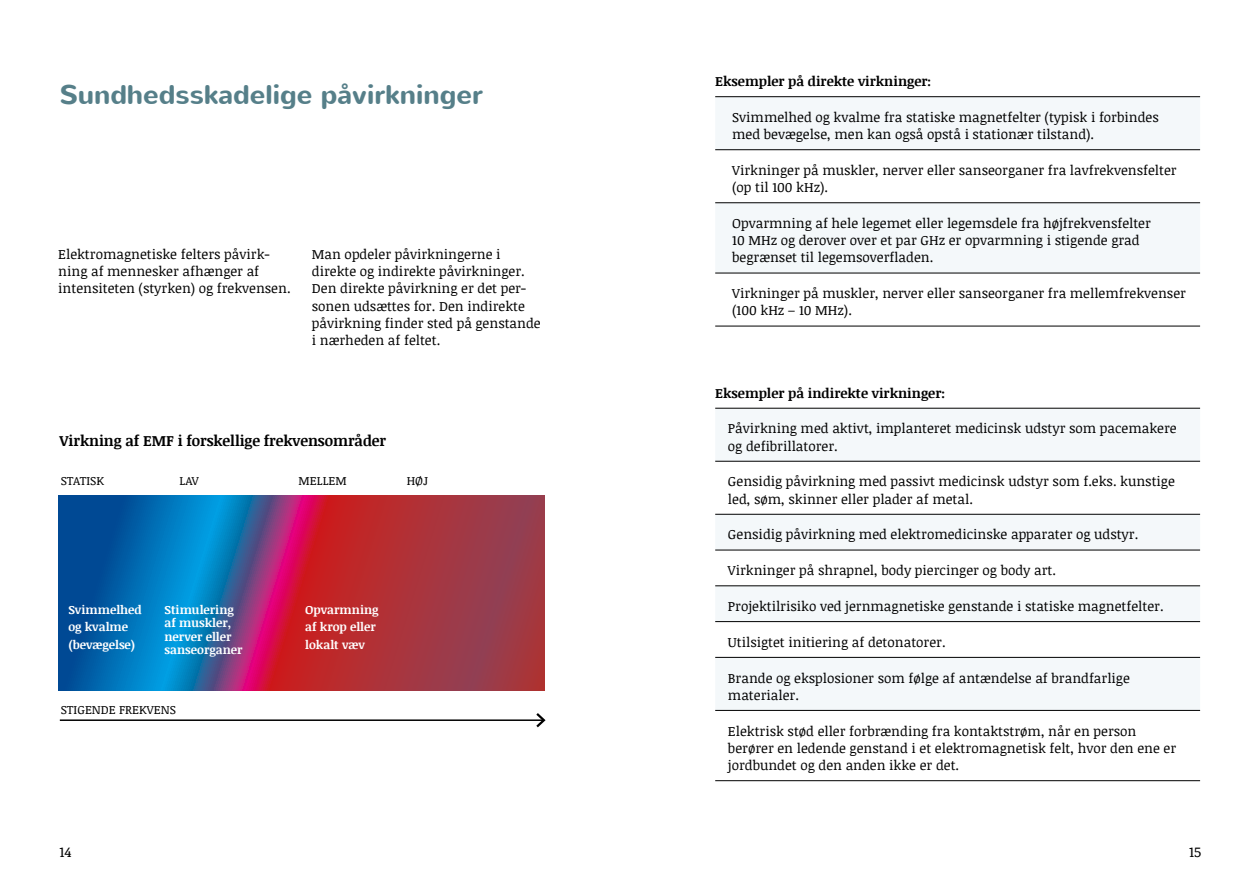
<style>
.page{position:relative;width:1259px;height:893px;background:#fff}
.page>*{position:absolute;margin:0;border:0;box-sizing:border-box;transform-origin:0 0}
.t1{font:700 27px "Nunito";color:#567f89}
.t2{font:700 15px "Noticia Text";letter-spacing:-.005em;color:#000}
.t3{font:14.25px "Noticia Text";color:#000}
.t4{font:13.5px/17.2px "Noticia Text";color:#000}
.t5{font:700 13.5px "Noticia Text";color:#000}
.t6{font:700 12px/17.7px "Noticia Text";color:#fff}
.t7{font:12px "Noticia Text";color:#000}
</style>
<div class="page">
<svg style="left:715px;top:97px;width:485px;height:176px;fill:#f4f8fa"></svg>
<hr style="left:715px;top:96px;width:485px;height:1px;background:#000">
<hr style="left:715px;top:149px;width:485px;height:1px;background:#000">
<hr style="left:715px;top:202px;width:485px;height:1px;background:#000">
<hr style="left:715px;top:273px;width:485px;height:1px;background:#000">
<hr style="left:715px;top:326px;width:485px;height:1px;background:#000">
<svg style="left:715px;top:409px;width:485px;height:301px;fill:#f4f8fa"></svg>
<hr style="left:715px;top:408px;width:485px;height:1px;background:#000">
<hr style="left:715px;top:461px;width:485px;height:1px;background:#000">
<hr style="left:715px;top:514px;width:485px;height:1px;background:#000">
<hr style="left:715px;top:550px;width:485px;height:1px;background:#000">
<hr style="left:715px;top:586px;width:485px;height:1px;background:#000">
<hr style="left:715px;top:621px;width:485px;height:1px;background:#000">
<hr style="left:715px;top:657px;width:485px;height:1px;background:#000">
<hr style="left:715px;top:710px;width:485px;height:1px;background:#000">
<hr style="left:715px;top:780px;width:485px;height:1px;background:#000">
<svg style="left:58px;top:495px;width:487px;height:196px;background:#6e466c"></svg>
<hr style="left:60px;top:719px;width:484px;height:2px;background:#000">
<svg style="left:534px;top:713px;width:12px;height:15px"></svg>
<h1 class="t1" style="left:60px;top:76px;width:425px">Sundhedsskadelige påvirkninger</h1>
<p class="t4" style="left:58px;top:245px;width:234px">Elektromagnetiske felters påvirk&shy;ning af mennesker afhænger af intensiteten (styrken) og frekvensen.</p>
<p class="t4" style="left:312px;top:245px;width:230px">Man opdeler påvirkningerne i direkte og indirekte påvirkninger.<br>Den direkte påvirkning er det per&shy;sonen udsættes for. Den indirekte påvirkning finder sted på genstande i nærheden af feltet.</p>
<p class="t2" style="left:60px;top:429px;width:328px">Virkning af EMF i forskellige frekvensområder</p>
<p class="t7" style="left:61px;top:472px;width:45px">STATISK</p>
<p class="t7" style="left:180px;top:472px;width:21px">LAV</p>
<p class="t7" style="left:298px;top:472px;width:50px">MELLEM</p>
<p class="t7" style="left:407px;top:472px;width:23px">HØJ</p>
<p class="t6" style="left:68px;top:600px;width:75px">Svimmelhed og kvalme (bevægelse)</p>
<p class="t6" style="left:164px;top:602px;width:80px;line-height:13.5px">Stimulering af muskler, nerver eller sanseorganer</p>
<p class="t6" style="left:305px;top:600px;width:75px">Opvarmning af krop eller lokalt væv</p>
<p class="t7" style="left:61px;top:701px;width:117px">STIGENDE FREKVENS</p>
<p class="t5" style="left:715px;top:72px;width:218px">Eksempler på direkte virkninger:</p>
<p class="t4" style="left:732px;top:108px;width:428px">Svimmelhed og kvalme fra statiske magnetfelter (typisk i forbindes med bevægelse, men kan også opstå i stationær tilstand).</p>
<p class="t4" style="left:732px;top:161px;width:446px">Virkninger på muskler, nerver eller sanseorganer fra lavfrekvensfelter (op til 100 kHz).</p>
<p class="t4" style="left:732px;top:214px;width:420px">Opvarmning af hele legemet eller legemsdele fra højfrekvensfelter<br>10 MHz og derover over et par GHz er opvarmning i stigende grad begrænset til legemsoverfladen.</p>
<p class="t4" style="left:732px;top:284px;width:455px">Virkninger på muskler, nerver eller sanseorganer fra mellemfrekvenser (100 kHz – 10 MHz).</p>
<p class="t5" style="left:715px;top:383px;width:231px">Eksempler på indirekte virkninger:</p>
<p class="t4" style="left:728px;top:420px;width:450px">Påvirkning med aktivt, implanteret medicinsk udstyr som pacemakere og defibrillatorer.</p>
<p class="t4" style="left:728px;top:473px;width:448px">Gensidig påvirkning med passivt medicinsk udstyr som f.eks. kunstige led, søm, skinner eller plader af metal.</p>
<p class="t4" style="left:728px;top:526px;width:412px">Gensidig påvirkning med elektromedicinske apparater og udstyr.</p>
<p class="t4" style="left:728px;top:561px;width:330px">Virkninger på shrapnel, body piercinger og body art.</p>
<p class="t4" style="left:728px;top:597px;width:437px">Projektilrisiko ved jernmagnetiske genstande i statiske magnetfelter.</p>
<p class="t4" style="left:728px;top:633px;width:219px">Utilsigtet initiering af detonatorer.</p>
<p class="t4" style="left:728px;top:669px;width:403px">Brande og eksplosioner som følge af antændelse af brandfarlige materialer.</p>
<p class="t4" style="left:728px;top:722px;width:450px">Elektrisk stød eller forbrænding fra kontaktstrøm, når en person berører en ledende genstand i et elektromagnetisk felt, hvor den ene er jordbundet og den anden ikke er det.</p>
<p class="t3" style="left:60px;top:842px;width:14px">14</p>
<p class="t3" style="left:1189px;top:842px;width:14px">15</p>
</div>
